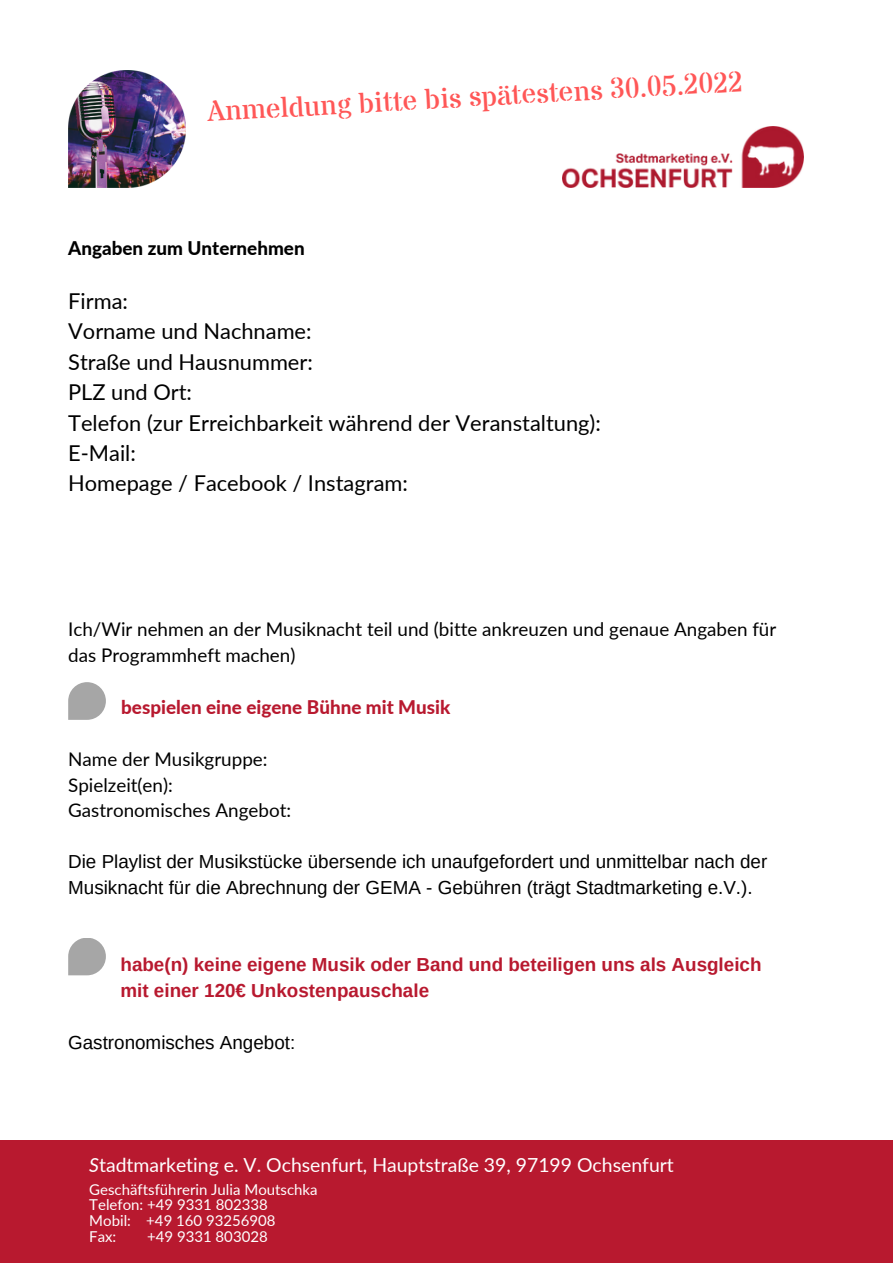
<style>
.page{position:relative;width:893px;height:1264px;background:#fff}
.page>*{position:absolute;margin:0;border:0;box-sizing:border-box;transform-origin:0 0}
.t1{font:28.8px "Stardos Stencil";color:#ff5757}
.t2{font:21.9px "Lato";color:#000}
.t3{font:19.35px "Lato";color:#fff}
.t4{font:18.9px/25.8px "Arimo";color:#000}
.t5{font:18.9px/25.8px "Lato";color:#000}
.t6{font:700 18.9px "Arimo";color:#b8192f}
.t7{font:800 18.9px "Lato";color:#b8192f}
.t8{font:800 18.9px "Lato";color:#000}
.t9{font:15px "Lato";color:#fff}
.s1{font-style:italic}
</style>
<div class="page">
<div style="left:0;top:1140px;width:892px;height:122px;background:#b8192f"></div>
<img style="left:562px;top:127px;width:241px;height:60px">
<svg style="left:68px;top:682px;width:38px;height:38px"></svg>
<svg style="left:68px;top:938px;width:38px;height:37px"></svg>
<img style="left:68px;top:71px;width:117px;height:117px">
<p class="t1" style="left:206px;top:92px;width:537px;rotate:-3deg">Anmeldung bitte bis spätestens 30.05.2022</p>
<p class="t8" style="left:68px;top:236px;width:238px">Angaben zum Unternehmen</p>
<p class="t2" style="left:68px;top:287px;width:61px">Firma:</p>
<p class="t2" style="left:68px;top:318px;width:245px">Vorname und Nachname:</p>
<p class="t2" style="left:68px;top:348px;width:246px">Straße und Hausnummer:</p>
<p class="t2" style="left:68px;top:378px;width:125px">PLZ und Ort:</p>
<p class="t2" style="left:68px;top:409px;width:534px">Telefon (zur Erreichbarkeit während der Veranstaltung):</p>
<p class="t2" style="left:68px;top:439px;width:69px">E-Mail:</p>
<p class="t2" style="left:68px;top:469px;width:341px">Homepage / Facebook / Instagram:</p>
<p class="t5" style="left:68px;top:616px;width:709px">Ich/Wir nehmen an der Musiknacht teil und (bitte ankreuzen und genaue Angaben für das Programmheft machen)</p>
<p class="t7" style="left:121px;top:695px;width:330px">bespielen eine eigene Bühne mit Musik</p>
<p class="t5" style="left:68px;top:745px;width:201px">Name der Musikgruppe:</p>
<p class="t5" style="left:68px;top:771px;width:106px">Spielzeit(en):</p>
<p class="t5" style="left:68px;top:797px;width:224px">Gastronomisches Angebot:</p>
<p class="t4" style="left:68px;top:848px;width:700px">Die Playlist der Musikstücke übersende ich unaufgefordert und unmittelbar nach der<br>Musiknacht für die Abrechnung der GEMA - Gebühren (trägt Stadtmarketing e.V.).</p>
<p class="t6" style="left:120px;top:954px;width:642px">habe(n) keine eigene Musik oder Band und beteiligen uns als Ausgleich</p>
<p class="t6" style="left:120px;top:980px;width:310px">mit einer 120€ Unkostenpauschale</p>
<p class="t4" style="left:68px;top:1029px;width:228px">Gastronomisches Angebot:</p>
<p class="t3" style="left:89px;top:1152px;width:586px"><span class="s1">S</span>tadtmarketing e. V. Ochsenfurt, Hauptstraße 39, 97199 Ochsenfurt</p>
<p class="t9" style="left:89px;top:1179px;width:230px">Geschäftsführerin Julia Moutschka</p>
<p class="t9" style="left:89px;top:1195px;width:180px">Telefon: +49 9331 802338</p>
<p class="t9" style="left:89px;top:1211px;width:188px">Mobil: +49 160 93256908</p>
<p class="t9" style="left:89px;top:1226px;width:29px">Fax:</p>
<p class="t9" style="left:147px;top:1226px;width:122px">+49 9331 803028</p>
</div>
